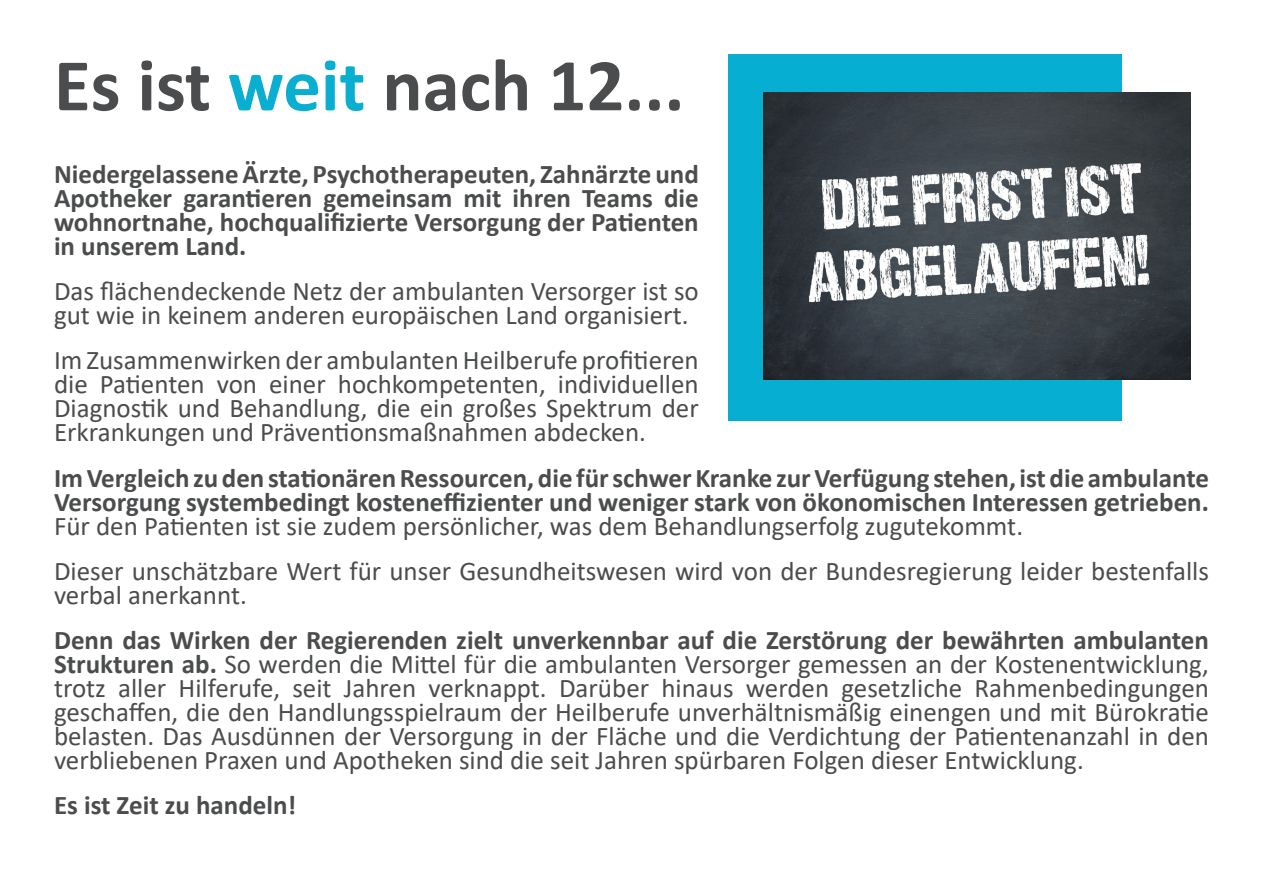
<style>
.page{position:relative;width:1263px;height:893px;background:#fff}
.page>*{position:absolute;margin:0;border:0;box-sizing:border-box;transform-origin:0 0}
._45pt_Reg_Lea_50{font:700 75px "Calibri";color:#4b4c4d}
._12pt_Reg_Lea_16{font:27px/24px "Calibri";color:#4b4c4d}
._12pt_Reg_Lea_16-2{font:700 27px/24px "Calibri";color:#4b4c4d;text-align:justify}
.s1{color:#09aed1}
.s2{font-weight:400}
.s3{font-weight:700}
</style>
<div class="page">
<div style="left:729px;top:54px;width:393px;height:366px;background:#06aed1"></div>
<img style="left:763px;top:92px;width:428px;height:287px">
<p class="_45pt_Reg_Lea_50" style="left:54px;top:32px;width:632px">Es ist <span class="s1">weit</span> nach 12...</p>
<p class="_12pt_Reg_Lea_16-2" style="left:54px;top:161px;width:646px">Niedergelassene Ärzte, Psychotherapeuten, Zahnärzte und Apotheker garantieren gemeinsam mit ihren Teams die wohnortnahe, hochqualifizierte Versorgung der Patienten in unserem Land.</p>
<p class="_12pt_Reg_Lea_16" style="left:54px;top:278px;width:646px">Das flächendeckende Netz der ambulanten Versorger ist so gut wie in keinem anderen europäischen Land organisiert.</p>
<p class="_12pt_Reg_Lea_16" style="left:54px;top:348px;width:646px;text-align:justify">Im Zusammenwirken der ambulanten Heilberufe profitieren die Patienten von einer hochkompetenten, individuellen Diagnostik und Behandlung, die ein großes Spektrum der Erkrankungen und Präventionsmaßnahmen abdecken.</p>
<p class="_12pt_Reg_Lea_16-2" style="left:54px;top:465px;width:1156px">Im Vergleich zu den stationären Ressourcen, die für schwer Kranke zur Verfügung stehen, ist die ambulante Versorgung systembedingt kosteneffizienter und weniger stark von ökonomischen Interessen getrieben.<br><span class="s2">Für den Patienten ist sie zudem persönlicher, was dem Behandlungserfolg zugutekommt.</span></p>
<p class="_12pt_Reg_Lea_16" style="left:54px;top:558px;width:1156px">Dieser unschätzbare Wert für unser Gesundheitswesen wird von der Bundesregierung leider bestenfalls verbal anerkannt.</p>
<p class="_12pt_Reg_Lea_16" style="left:54px;top:627px;width:1156px;text-align:justify"><span class="s3">Denn das Wirken der Regierenden zielt unverkennbar auf die Zerstörung der bewährten ambulanten Strukturen ab.</span> So werden die Mittel für die ambulanten Versorger gemessen an der Kostenentwicklung, trotz aller Hilferufe, seit Jahren verknappt. Darüber hinaus werden gesetzliche Rahmenbedingungen geschaffen, die den Handlungsspielraum der Heilberufe unverhältnismäßig einengen und mit Bürokratie belasten. Das Ausdünnen der Versorgung in der Fläche und die Verdichtung der Patientenanzahl in den verbliebenen Praxen und Apotheken sind die seit Jahren spürbaren Folgen dieser Entwicklung.</p>
<p class="_12pt_Reg_Lea_16-2" style="left:54px;top:793px;width:244px">Es ist Zeit zu handeln!</p>
</div>
